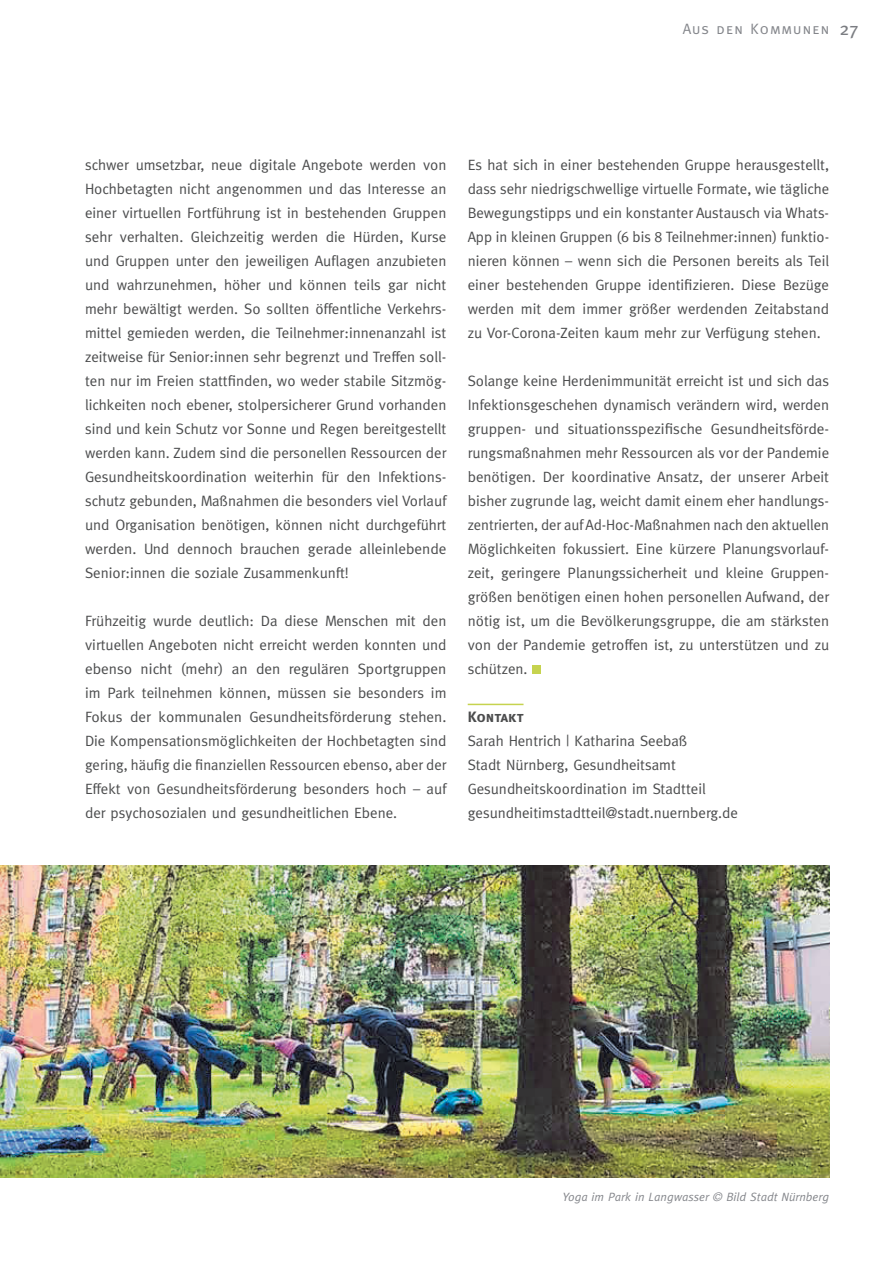
<style>
.page{position:relative;width:893px;height:1263px;background:#fff}
.page>*{position:absolute;margin:0;border:0;box-sizing:border-box;transform-origin:0 0}
.t1{font:15px/24px "Meta";color:#4b4c4d;text-align:justify}
.t2{font:15px "Meta Caps";letter-spacing:.08em;color:#84868b}
.t3{font:15px "Meta Bold Caps";color:#4b4c4d}
.t4{font:italic 12px "Meta";color:#84868b}
.s1{font-family:"Meta";font-size:18px;color:#7b7d82}
</style>
<div class="page">
<img style="left:0;top:866px;width:829px;height:311px">
<div style="left:532px;top:665px;width:9px;height:9px;background:#c6d34f"></div>
<hr style="left:467px;top:704px;width:56px;height:1px;background:#c6d34f">
<p class="t2" style="left:682px;top:20px;width:178px">Aus den Kommunen <span class="s1">27</span></p>
<p class="t1" style="left:85px;top:154px;width:363px">schwer umsetzbar, neue digitale Angebote werden von Hochbetagten nicht angenommen und das Interesse an einer virtuellen Fortführung ist in bestehenden Gruppen sehr verhalten. Gleichzeitig werden die Hürden, Kurse und Gruppen unter den jeweiligen Auflagen anzubieten und wahrzunehmen, höher und können teils gar nicht mehr bewältigt werden. So sollten öffentliche Verkehrs&shy;mittel gemieden werden, die Teilnehmer:innenanzahl ist zeitweise für Senior:innen sehr begrenzt und Treffen soll&shy;ten nur im Freien stattfinden, wo weder stabile Sitzmög&shy;lichkeiten noch ebener, stolpersicherer Grund vorhanden sind und kein Schutz vor Sonne und Regen bereitgestellt werden kann. Zudem sind die personellen Ressourcen der Gesundheitskoordination weiterhin für den Infektions&shy;schutz gebunden, Maßnahmen die besonders viel Vorlauf und Organisation benötigen, können nicht durchgeführt werden. Und dennoch brauchen gerade alleinlebende Senior:innen die soziale Zusammenkunft!</p>
<p class="t1" style="left:85px;top:609px;width:363px">Frühzeitig wurde deutlich: Da diese Menschen mit den virtuellen Angeboten nicht erreicht werden konnten und ebenso nicht (mehr) an den regulären Sportgruppen im Park teilnehmen können, müssen sie besonders im Fokus der kommunalen Gesundheitsförderung stehen.<br>Die Kompensationsmöglichkeiten der Hochbetagten sind gering, häufig die finanziellen Ressourcen ebenso, aber der Effekt von Gesundheitsförderung besonders hoch – auf der psychosozialen und gesundheitlichen Ebene.</p>
<p class="t1" style="left:467px;top:154px;width:363px">Es hat sich in einer bestehenden Gruppe herausgestellt, dass sehr niedrigschwellige virtuelle Formate, wie tägliche Bewegungstipps und ein konstanter Austausch via Whats-App in kleinen Gruppen (6 bis 8 Teilnehmer:innen) funktio&shy;nieren können – wenn sich die Personen bereits als Teil einer bestehenden Gruppe identifizieren. Diese Bezüge werden mit dem immer größer werdenden Zeitabstand zu Vor-Corona-Zeiten kaum mehr zur Verfügung stehen.</p>
<p class="t1" style="left:467px;top:370px;width:363px">Solange keine Herdenimmunität erreicht ist und sich das Infektionsgeschehen dynamisch verändern wird, werden gruppen- und situationsspezifische Gesundheitsförde&shy;rungsmaßnahmen mehr Ressourcen als vor der Pandemie benötigen. Der koordinative Ansatz, der unserer Arbeit bisher zugrunde lag, weicht damit einem eher handlungs&shy;zentrierten, der auf Ad-Hoc-Maßnahmen nach den aktuellen Möglichkeiten fokussiert. Eine kürzere Planungsvorlauf&shy;zeit, geringere Planungssicherheit und kleine Gruppen&shy;größen benötigen einen hohen personellen Aufwand, der nötig ist, um die Bevölkerungsgruppe, die am stärksten von der Pandemie getroffen ist, zu unterstützen und zu schützen.</p>
<p class="t3" style="left:467px;top:708px;width:58px">Kontakt</p>
<p class="t1" style="left:467px;top:729px;width:272px;text-align:left">Sarah Hentrich | Katharina Seebaß<br>Stadt Nürnberg, Gesundheitsamt Gesundheitskoordination im Stadtteil gesundheitimstadtteil@stadt.nuernberg.de</p>
<p class="t4" style="left:562px;top:1193px;width:268px">Yoga im Park in Langwasser © Bild Stadt Nürnberg</p>
</div>
